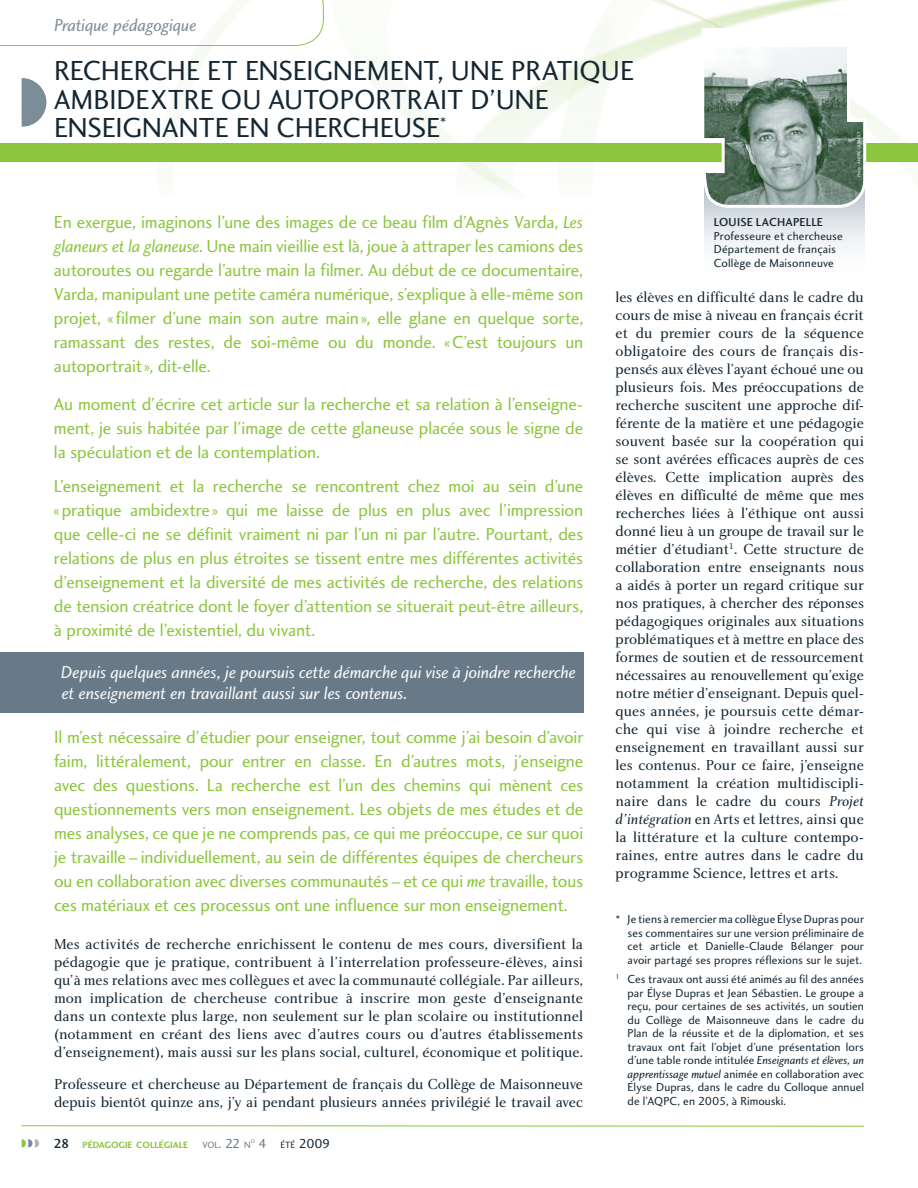
<style>
.page{position:relative;width:918px;height:1188px;background:#fff}
.page>*{position:absolute;margin:0;border:0;box-sizing:border-box;transform-origin:0 0}
.t1{font:28.5px/28.5px "Charlotte Sans Book Plain";color:#142733}
.t2{font:18px/24px "Charlotte Sans Book Plain";letter-spacing:-.005em;color:#8cc63f;text-align:justify}
.t3{font:18px/21px "Charlotte Sans Book Italic Plain";letter-spacing:-.01em;color:#f9fafb}
.t4{font:18px "Charlotte Sans Book Italic Plain";letter-spacing:-.01em;color:#7c8d9a}
.t5{font:15px/18px "Charlotte Book Plain";color:#142733;text-align:justify}
.t6{font:13.5px "Charlotte Sans Book Plain";color:#142733}
.t7{font:12px/13.5px "Charlotte Sans Book Plain";letter-spacing:.01em;color:#142733;text-align:justify}
.t8{font:12px "Charlotte Sans Medium Plain";letter-spacing:.02em;color:#142733}
.t9{font:9.45px "Charlotte Sans Bold Plain";color:#8cc63f}
.t10{font:9.45px "Charlotte Sans Book Plain";color:#687a88}
.t11{font:5.55px "Charlotte Sans Book Plain";color:#687a88}
.t12{font:4.5px "Charlotte Sans Book Plain";letter-spacing:-.01em;color:#f1f7e8}
.s1{font-family:"Charlotte Sans Book Italic Plain"}
.s2{font-family:"Charlotte Sans Medium Plain";font-size:13.5px;color:#142733}
.s3{font-size:13.5px}
.s4{color:#687a88}
.s5{font-size:9.45px}
.s6{font-family:"Charlotte Book Italic Plain"}
</style>
<div class="page">
<img style="left:0;top:0;width:918px;height:193px">
<svg style="left:704px;top:209px;width:161px;height:38px"></svg>
<svg style="left:0;top:0;width:324px;height:46px"></svg>
<svg style="left:22px;top:78px;width:24px;height:49px"></svg>
<div style="left:0;top:144px;width:918px;height:18px;background:#8cc63f"></div>
<svg style="left:700px;top:26px;width:168px;height:183px"></svg>
<hr style="left:22px;top:1125px;width:842px;height:2px;background:#8cc63f">
<svg style="left:22px;top:1139px;width:17px;height:9px"></svg>
<div style="left:0;top:652px;width:583px;height:61px;background:#687a88"></div>
<p class="t4" style="left:54px;top:18px;width:144px">Pratique pédagogique</p>
<h1 class="t1" style="left:54px;top:59px;width:582px">RECHERCHE ET ENSEIGNEMENT, UNE PRATIQUE<br>AMBIDEXTRE OU AUTOPORTRAIT D’UNE<br>ENSEIGNANTE EN CHERCHEUSE<sup>*</sup></h1>
<p class="t12" style="left:857px;top:177px;width:47px;rotate:-90deg">Photo : ANDRÉ CASAULT</p>
<p class="t2" style="left:54px;top:212px;width:531px">En exergue, imaginons l’une des images de ce beau film d’Agnès Varda, <span class="s1">Les glaneurs et la glaneuse</span>. Une main vieillie est là, joue à attraper les camions des autoroutes ou regarde l’autre main la filmer. Au début de ce documentaire, Varda, manipulant une petite caméra numérique, s’explique à elle-même son projet, « filmer d’une main son autre main », elle glane en quelque sorte, ramassant des restes, de soi-même ou du monde. « C’est toujours un autoportrait », dit-elle.</p>
<p class="t2" style="left:54px;top:393px;width:531px">Au moment d’écrire cet article sur la recherche et sa relation à l’enseigne&shy;ment, je suis habitée par l’image de cette glaneuse placée sous le signe de la spéculation et de la contemplation.</p>
<p class="t2" style="left:54px;top:476px;width:531px">L’enseignement et la recherche se rencontrent chez moi au sein d’une « pratique ambidextre » qui me laisse de plus en plus avec l’impression que celle-ci ne se définit vraiment ni par l’un ni par l’autre. Pourtant, des relations de plus en plus étroites se tissent entre mes différentes activités d’enseignement et la diversité de mes activités de recherche, des relations de tension créatrice dont le foyer d’attention se situerait peut-être ailleurs, à proximité de l’existentiel, du vivant.</p>
<p class="t3" style="left:61px;top:664px;width:516px">Depuis quelques années, je poursuis cette démarche qui vise à joindre recherche et enseignement en travaillant aussi sur les contenus.</p>
<p class="t2" style="left:54px;top:727px;width:531px">Il m’est nécessaire d’étudier pour enseigner, tout comme j’ai besoin d’avoir faim, littéralement, pour entrer en classe. En d’autres mots, j’enseigne avec des questions. La recherche est l’un des chemins qui mènent ces questionnements vers mon enseignement. Les objets de mes études et de mes analyses, ce que je ne comprends pas, ce qui me préoccupe, ce sur quoi je travaille – individuellement, au sein de différentes équipes de chercheurs ou en collaboration avec diverses communautés – et ce qui <span class="s1">me</span> travaille, tous ces matériaux et ces processus ont une influence sur mon enseignement.</p>
<p class="t5" style="left:54px;top:937px;width:531px">Mes activités de recherche enrichissent le contenu de mes cours, diversifient la pédagogie que je pratique, contribuent à l’interrelation professeure-élèves, ainsi qu’à mes relations avec mes collègues et avec la communauté collégiale. Par ailleurs, mon implication de chercheuse contribue à inscrire mon geste d’enseignante dans un contexte plus large, non seulement sur le plan scolaire ou institutionnel (notamment en créant des liens avec d’autres cours ou d’autres établissements d’enseignement), mais aussi sur les plans social, culturel, économique et politique.</p>
<p class="t5" style="left:54px;top:1076px;width:531px">Professeure et chercheuse au Département de français du Collège de Maisonneuve depuis bientôt quinze ans, j’y ai pendant plusieurs années privilégié le travail avec</p>
<p class="t9" style="left:54px;top:1141px;width:136px"><span class="s2">28</span> PÉDAGOGIE COLLÉGIALE</p>
<p class="t10" style="left:202px;top:1141px;width:50px">VOL<span class="s3">. 22</span> N</p>
<p class="t11" style="left:251px;top:1139px;width:6px">O</p>
<p class="t6" style="left:259px;top:1138px;width:73px"><span class="s4">4</span> <span class="s5">ÉTÉ</span> 2009</p>
<p class="t8" style="left:714px;top:217px;width:111px">LOUISE LACHAPELLE</p>
<p class="t7" style="left:714px;top:230px;width:130px;text-align:left">Professeure et chercheuse<br>Département de français<br>Collège de Maisonneuve</p>
<p class="t5" style="left:616px;top:289px;width:250px">les élèves en difficulté dans le cadre du cours de mise à niveau en français écrit et du premier cours de la séquence obligatoire des cours de français dis&shy;pensés aux élèves l’ayant échoué une ou plusieurs fois. Mes préoccupations de recherche suscitent une approche dif&shy;férente de la matière et une pédagogie souvent basée sur la coopération qui se sont avérées efficaces auprès de ces élèves. Cette implication auprès des élèves en difficulté de même que mes recherches liées à l’éthique ont aussi donné lieu à un groupe de travail sur le métier d’étudiant<sup>1</sup>. Cette structure de collaboration entre enseignants nous a aidés à porter un regard critique sur nos pratiques, à chercher des réponses pédagogiques originales aux situations problématiques et à mettre en place des formes de soutien et de ressourcement nécessaires au renouvellement qu’exige notre métier d’enseignant. Depuis quel&shy;ques années, je poursuis cette démar&shy;che qui vise à joindre recherche et enseignement en travaillant aussi sur les contenus. Pour ce faire, j’enseigne notamment la création multidiscipli&shy;naire dans le cadre du cours <span class="s6">Projet d’intégration</span> en Arts et lettres, ainsi que la littérature et la culture contempo&shy;raines, entre autres dans le cadre du programme Science, lettres et arts.</p>
<p class="t7" style="left:628px;top:913px;width:238px;text-indent:-12px">* Je tiens à remercier ma collègue Élyse Dupras pour ses commentaires sur une version préliminaire de cet article et Danielle-Claude Bélanger pour avoir partagé ses propres réflexions sur le sujet.</p>
<p class="t7" style="left:628px;top:973px;width:238px;text-indent:-12px"><sup>1</sup> Ces travaux ont aussi été animés au fil des années par Élyse Dupras et Jean Sébastien. Le groupe a reçu, pour certaines de ses activités, un soutien du Collège de Maisonneuve dans le cadre du Plan de la réussite et de la diplomation, et ses travaux ont fait l’objet d’une présentation lors d’une table ronde intitulée <span class="s1">Enseignants et élèves, un apprentissage mutuel</span> animée en collaboration avec Élyse Dupras, dans le cadre du Colloque annuel de l’AQPC, en 2005, à Rimouski.</p>
</div>
